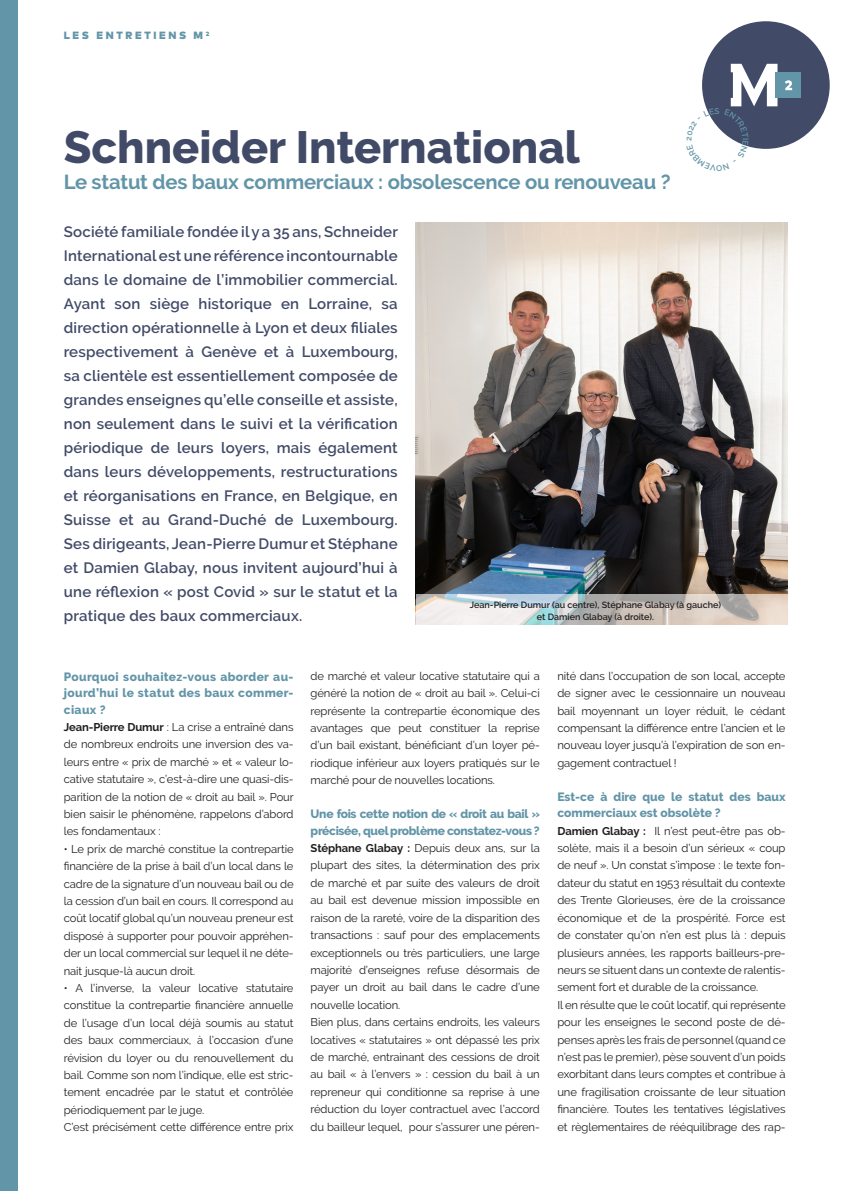
<style>
.page{position:relative;width:851px;height:1191px;background:#fff}
.page>*{position:absolute;margin:0;border:0;box-sizing:border-box;transform-origin:0 0}
.t1{font:800 45px "Raleway";color:#414a67}
.t2{font:700 20.25px "Raleway";letter-spacing:-.01em;color:#6295a8}
.t3{font:600 15px/24px "Raleway";letter-spacing:.015em;color:#414a67;text-align:justify}
.Réponse_bleue{font:800 12px/16.5px "Raleway";color:#6295a8;text-align:justify}
.Réponse_bleue-2{font:800 12px/16.5px "Raleway";letter-spacing:-.025em;color:#6295a8}
.Réponses{font:11.25px/17.4px "Raleway";letter-spacing:-.01em;color:#231f20;text-align:justify}
.t4{font:900 10.5px "Mark Pro";letter-spacing:.25em;color:#6295a8}
.t5{font:600 9px/12px "Raleway";color:#231f20;text-align:center}
.s1{font-weight:700}
</style>
<div class="page">
<div style="left:0;top:0;width:17px;height:1191px;background:#6295a8"></div>
<div style="left:702px;top:21px;width:127px;height:128px;background:#414a67;border-radius:50%"></div>
<div style="left:775px;top:72px;width:25px;height:26px;background:#6295a8"></div>
<svg style="left:785px;top:80px;width:7px;height:10px"></svg>
<img style="left:416px;top:223px;width:371px;height:371px">
<svg style="left:416px;top:594px;width:371px;height:31px;background:#cdccc9"></svg>
<svg style="left:702px;top:64px;width:75px;height:85px"></svg>
<p class="t4" style="left:64px;top:27px;width:147px">LES ENTRETIENS M <sup>2</sup></p>
<p class="t1" style="left:64px;top:121px;width:517px">Schneider International</p>
<p class="t2" style="left:64px;top:170px;width:608px">Le statut des baux commerciaux : obsolescence ou renouveau ?</p>
<p class="t3" style="left:64px;top:219px;width:336px">Société familiale fondée il y a 35 ans, Schneider International est une référence incontournable dans le domaine de l’immobilier commercial.<br>Ayant son siège historique en Lorraine, sa direction opérationnelle à Lyon et deux filiales respectivement à Genève et à Luxembourg, sa clientèle est essentiellement composée de grandes enseignes qu’elle conseille et assiste, non seulement dans le suivi et la vérification périodique de leurs loyers, mais également dans leurs développements, restructurations et réorganisations en France, en Belgique, en Suisse et au Grand-Duché de Luxembourg.<br>Ses dirigeants, Jean-Pierre Dumur et Stéphane et Damien Glabay, nous invitent aujourd’hui à une réflexion « post Covid » sur le statut et la pratique des baux commerciaux.</p>
<p class="t5" style="left:469px;top:598px;width:253px">Jean-Pierre Dumur (au centre), Stéphane Glabay (à gauche) et Damien Glabay (à droite).</p>
<p class="Réponse_bleue" style="left:64px;top:668px;width:231px">Pourquoi souhaitez-vous aborder au&shy;jourd’hui le statut des baux commer&shy;ciaux ?</p>
<p class="Réponses" style="left:64px;top:718px;width:231px"><span class="s1">Jean-Pierre Dumur</span> : La crise a entraîné dans de nombreux endroits une inversion des va&shy;leurs entre « prix de marché » et « valeur lo&shy;cative statutaire », c’est-à-dire une quasi-dis&shy;parition de la notion de « droit au bail ». Pour bien saisir le phénomène, rappelons d’abord les fondamentaux :</p>
<p class="Réponses" style="left:64px;top:840px;width:231px">• Le prix de marché constitue la contrepartie financière de la prise à bail d’un local dans le cadre de la signature d’un nouveau bail ou de la cession d’un bail en cours. Il correspond au coût locatif global qu’un nouveau preneur est disposé à supporter pour pouvoir appréhen&shy;der un local commercial sur lequel il ne déte&shy;nait jusque-là aucun droit.</p>
<p class="Réponses" style="left:64px;top:979px;width:231px">• A l’inverse, la valeur locative statutaire constitue la contrepartie financière annuelle de l’usage d’un local déjà soumis au statut des baux commerciaux, à l’occasion d’une révision du loyer ou du renouvellement du bail. Comme son nom l’indique, elle est stric&shy;tement encadrée par le statut et contrôlée périodiquement par le juge.</p>
<p class="Réponses" style="left:64px;top:1118px;width:231px">C’est précisément cette différence entre prix</p>
<p class="Réponses" style="left:310px;top:667px;width:231px">de marché et valeur locative statutaire qui a généré la notion de « droit au bail ». Celui-ci représente la contrepartie économique des avantages que peut constituer la reprise d’un bail existant, bénéficiant d’un loyer pé&shy;riodique inférieur aux loyers pratiqués sur le marché pour de nouvelles locations.</p>
<p class="Réponse_bleue-2" style="left:310px;top:805px;width:231px">Une fois cette notion de « droit au bail » précisée, quel problème constatez-vous ?</p>
<p class="Réponses" style="left:310px;top:839px;width:231px"><span class="s1">Stéphane Glabay :</span> Depuis deux ans, sur la plupart des sites, la détermination des prix de marché et par suite des valeurs de droit au bail est devenue mission impossible en raison de la rareté, voire de la disparition des transactions : sauf pour des emplacements exceptionnels ou très particuliers, une large majorité d’enseignes refuse désormais de payer un droit au bail dans le cadre d’une nouvelle location.</p>
<p class="Réponses" style="left:310px;top:1013px;width:231px">Bien plus, dans certains endroits, les valeurs locatives « statutaires » ont dépassé les prix de marché, entrainant des cessions de droit au bail « à l’envers » : cession du bail à un repreneur qui conditionne sa reprise à une réduction du loyer contractuel avec l’accord du bailleur lequel, pour s’assurer une péren-</p>
<p class="Réponses" style="left:557px;top:667px;width:230px">nité dans l’occupation de son local, accepte de signer avec le cessionnaire un nouveau bail moyennant un loyer réduit, le cédant compensant la différence entre l’ancien et le nouveau loyer jusqu’à l’expiration de son en&shy;gagement contractuel !</p>
<p class="Réponse_bleue" style="left:557px;top:788px;width:230px">Est-ce à dire que le statut des baux commerciaux est obsolète ?</p>
<p class="Réponses" style="left:557px;top:822px;width:230px"><span class="s1">Damien Glabay :</span> Il n’est peut-être pas ob&shy;solète, mais il a besoin d’un sérieux « coup de neuf ». Un constat s’impose : le texte fon&shy;dateur du statut en 1953 résultait du contexte des Trente Glorieuses, ère de la croissance économique et de la prospérité. Force est de constater qu’on n’en est plus là : depuis plusieurs années, les rapports bailleurs-pre&shy;neurs se situent dans un contexte de ralentis&shy;sement fort et durable de la croissance.</p>
<p class="Réponses" style="left:557px;top:996px;width:230px">Il en résulte que le coût locatif, qui représente pour les enseignes le second poste de dé&shy;penses après les frais de personnel (quand ce n’est pas le premier), pèse souvent d’un poids exorbitant dans leurs comptes et contribue à une fragilisation croissante de leur situation financière. Toutes les tentatives législatives et règlementaires de rééquilibrage des rap-</p>
</div>
